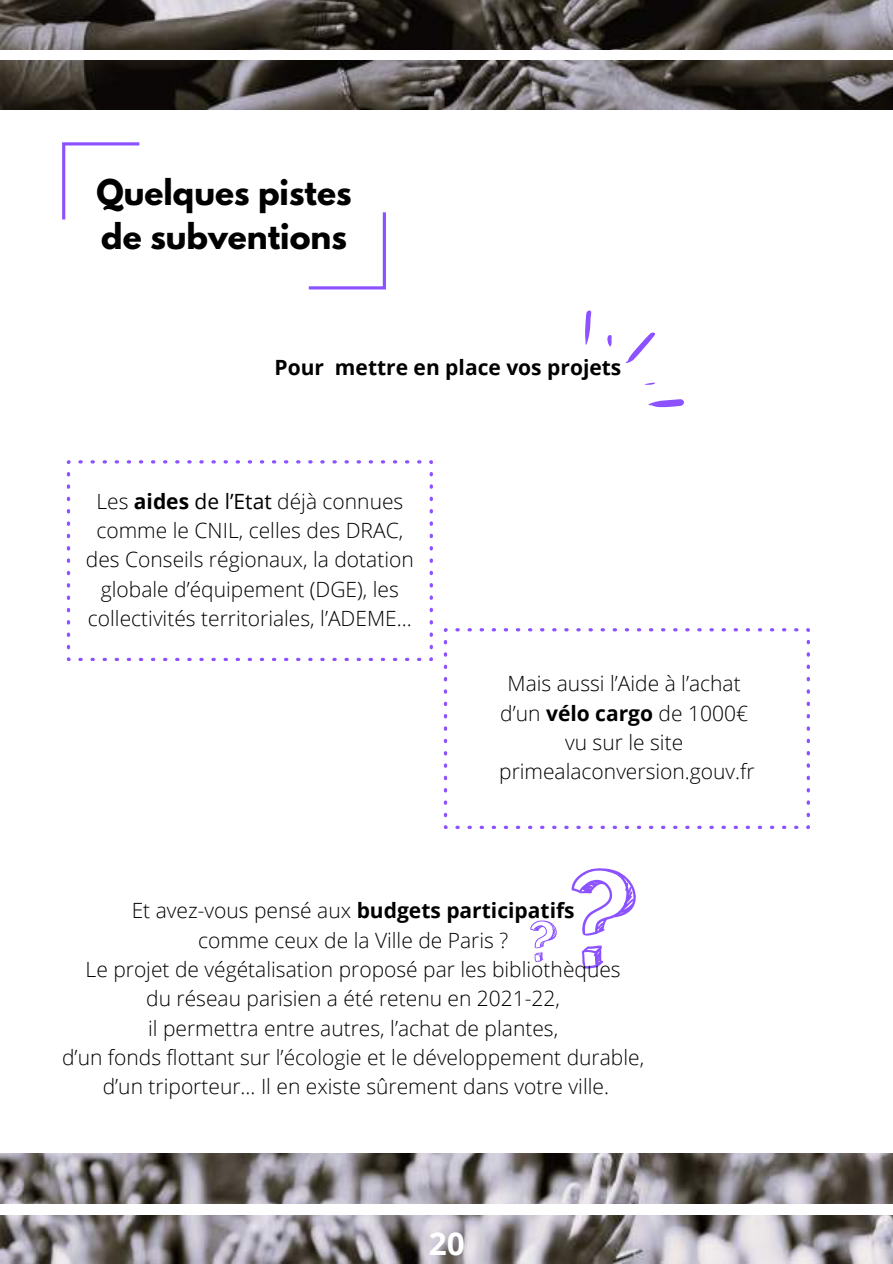
<style>
.page{position:relative;width:893px;height:1264px;background:#fff}
.page>*{position:absolute;margin:0;border:0;box-sizing:border-box;transform-origin:0 0}
.t1{font:700 31.5px/43.8px "League Spartan";color:#000}
.t2{font:700 31.5px "Open Sans";color:#fff}
.t3{font:300 21px/29.2px "Open Sans";color:#000;text-align:center}
.t4{font:700 21px "Open Sans";color:#000}
.s1{font-weight:700}
.s2{font-weight:400}
</style>
<div class="page">
<img style="left:0;top:0;width:892px;height:109px">
<div style="left:0;top:50px;width:892px;height:10px;background:#fff"></div>
<img style="left:0;top:1153px;width:892px;height:110px">
<div style="left:0;top:1204px;width:892px;height:10px;background:#fff"></div>
<svg style="left:62px;top:142px;width:77px;height:77px"></svg>
<svg style="left:309px;top:212px;width:77px;height:77px"></svg>
<svg style="left:67px;top:460px;width:365px;height:200px"></svg>
<svg style="left:444px;top:628px;width:365px;height:200px"></svg>
<svg style="left:581px;top:945px;width:22px;height:23px"></svg>
<svg style="left:571px;top:868px;width:65px;height:67px"></svg>
<svg style="left:530px;top:920px;width:27px;height:42px"></svg>
<svg style="left:625px;top:332px;width:30px;height:31px"></svg>
<svg style="left:585px;top:310px;width:27px;height:37px"></svg>
<svg style="left:644px;top:382px;width:40px;height:26px"></svg>
<h1 class="t1" style="left:96px;top:174px;width:256px">Quelques pistes de subventions</h1>
<p class="t4" style="left:274px;top:353px;width:348px">Pour mettre en place vos projets</p>
<p class="t3" style="left:86px;top:486px;width:329px">Les <span class="s1">aides</span> <span class="s2">de l’Etat</span> déjà connues comme le CNIL, celles des DRAC, des Conseils régionaux, la dotation globale d’équipement (DGE), les collectivités territoriales, l’ADEME…</p>
<p class="t3" style="left:499px;top:668px;width:257px">Mais aussi l’Aide à l’achat d’un <span class="s1">vélo cargo</span> de 1000€ vu sur le site primealaconversion.gouv.fr</p>
<p class="t3" style="left:62px;top:895px;width:583px">Et avez-vous pensé aux <span class="s1">budgets participatifs<br></span>comme ceux de la Ville de Paris ?<br>Le projet de végétalisation proposé par les bibliothèques<br>du réseau parisien a été retenu en 2021-22,<br>il permettra entre autres, l’achat de plantes,<br>d’un fonds flottant sur l’écologie et le développement durable, d’un triporteur... Il en existe sûrement dans votre ville.</p>
<h1 class="t2" style="left:428px;top:1221px;width:37px">20</h1>
</div>
